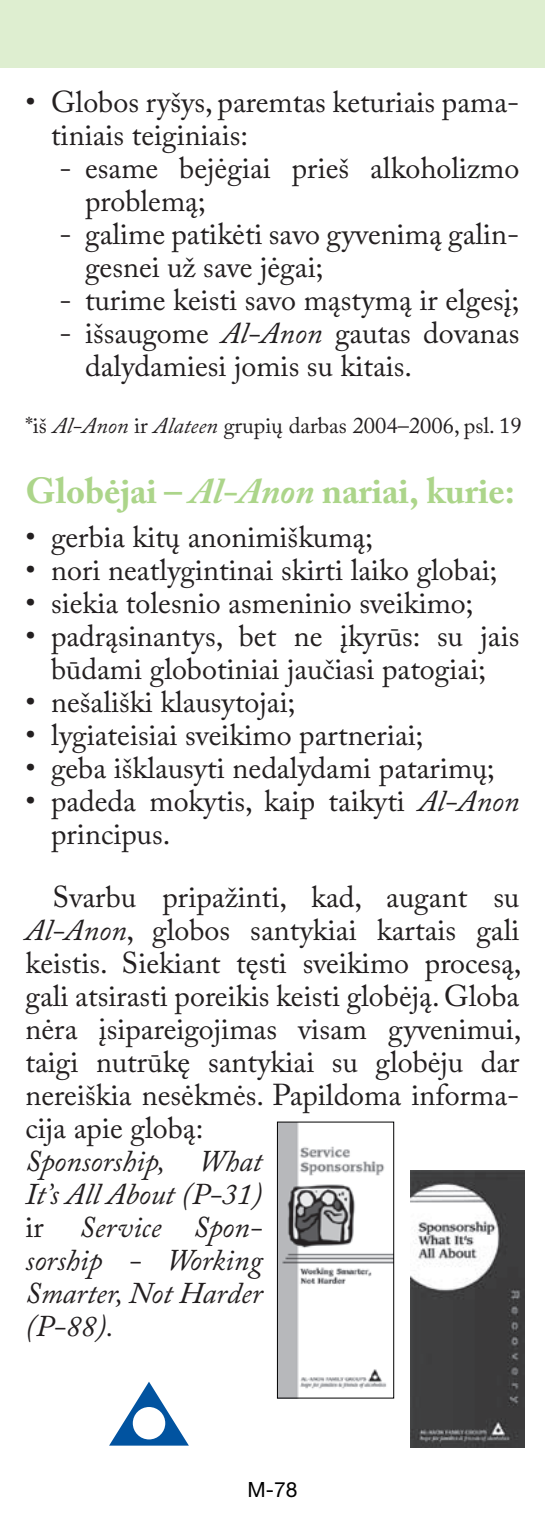
<style>
.page{position:relative;width:545px;height:1514px;background:#fff}
.page>*{position:absolute;margin:0;border:0;box-sizing:border-box;transform-origin:0 0}
.t1{font:700 36px "Adobe Caslon Pro";color:#acd58a}
.t2{font:30px/33px "Adobe Caslon Pro";color:#231f20}
.t3{font:italic 30px/33px "Adobe Caslon Pro";color:#231f20;text-align:justify}
.t4{font:22.5px "Adobe Caslon Pro";color:#231f20}
.t5{font:21px "Helvetica Neue LT Pro";color:#000001}
.s1{font-style:italic}
.s2{font-style:normal}
</style>
<div class="page">
<div style="left:0;top:0;width:544px;height:68px;background:#deeed0"></div>
<img style="left:279px;top:1123px;width:113px;height:273px">
<img style="left:410px;top:1170px;width:114px;height:277px">
<div style="left:277px;top:1121px;width:117px;height:277px;border:1px solid #000001"></div>
<svg style="left:109px;top:1382px;width:80px;height:63px"></svg>
<p class="t2" style="left:51px;top:85px;width:469px;text-indent:-25px">• Globos ryšys, paremtas keturiais pama&shy;tiniais teiginiais:</p>
<p class="t2" style="left:85px;top:151px;width:435px;text-indent:-26px">- esame bejėgiai prieš alkoholizmo problemą;</p>
<p class="t2" style="left:85px;top:217px;width:435px;text-indent:-26px">- galime patikėti savo gyvenimą galin&shy;gesnei už save jėgai;</p>
<p class="t2" style="left:60px;top:283px;width:461px">- turime keisti savo mąstymą ir elgesį;</p>
<p class="t2" style="left:85px;top:316px;width:435px;text-indent:-25px">- išsaugome <span class="s1">Al-Anon</span> gautas dovanas dalydamiesi jomis su kitais.</p>
<p class="t4" style="left:26px;top:412px;width:497px">*iš <span class="s1">Al-Anon</span> ir <span class="s1">Alateen</span> grupių darbas 2004–2006, psl. 19</p>
<p class="t1" style="left:26px;top:469px;width:490px">Globėjai – <span class="s1">Al-Anon</span> nariai, kurie:</p>
<p class="t2" style="left:26px;top:520px;width:349px">• gerbia kitų anonimiškumą;</p>
<p class="t2" style="left:26px;top:553px;width:473px">• nori neatlygintinai skirti laiko globai;</p>
<p class="t2" style="left:26px;top:586px;width:449px">• siekia tolesnio asmeninio sveikimo;</p>
<p class="t2" style="left:26px;top:619px;width:495px;text-align:center">• padrąsinantys, bet ne įkyrūs: su jais būdami globotiniai jaučiasi patogiai;</p>
<p class="t2" style="left:26px;top:685px;width:271px">• nešališki klausytojai;</p>
<p class="t2" style="left:26px;top:718px;width:399px">• lygiateisiai sveikimo partneriai;</p>
<p class="t2" style="left:26px;top:751px;width:470px">• geba išklausyti nedalydami patarimų;</p>
<p class="t2" style="left:51px;top:784px;width:469px;text-indent:-25px">• padeda mokytis, kaip taikyti <span class="s1">Al-Anon </span>principus.</p>
<p class="t2" style="left:26px;top:880px;width:497px;text-align:justify;text-indent:27px">Svarbu pripažinti, kad, augant su <span class="s1">Al-Anon</span>, globos santykiai kartais gali keistis. Siekiant tęsti sveikimo procesą, gali atsirasti poreikis keisti globėją. Globa nėra įsipareigojimas visam gyvenimui, taigi nutrūkę santykiai su globėju dar nereiškia nesėkmės. Papildoma informa&shy;cija apie globą:</p>
<p class="t3" style="left:26px;top:1144px;width:238px">Sponsorship, What It’s All About (P-31) <span class="s2">ir</span> Service Spon&shy;sorship - Working Smarter, Not Harder (P-88).</p>
<p class="t5" style="left:247px;top:1476px;width:51px">M-78</p>
</div>
